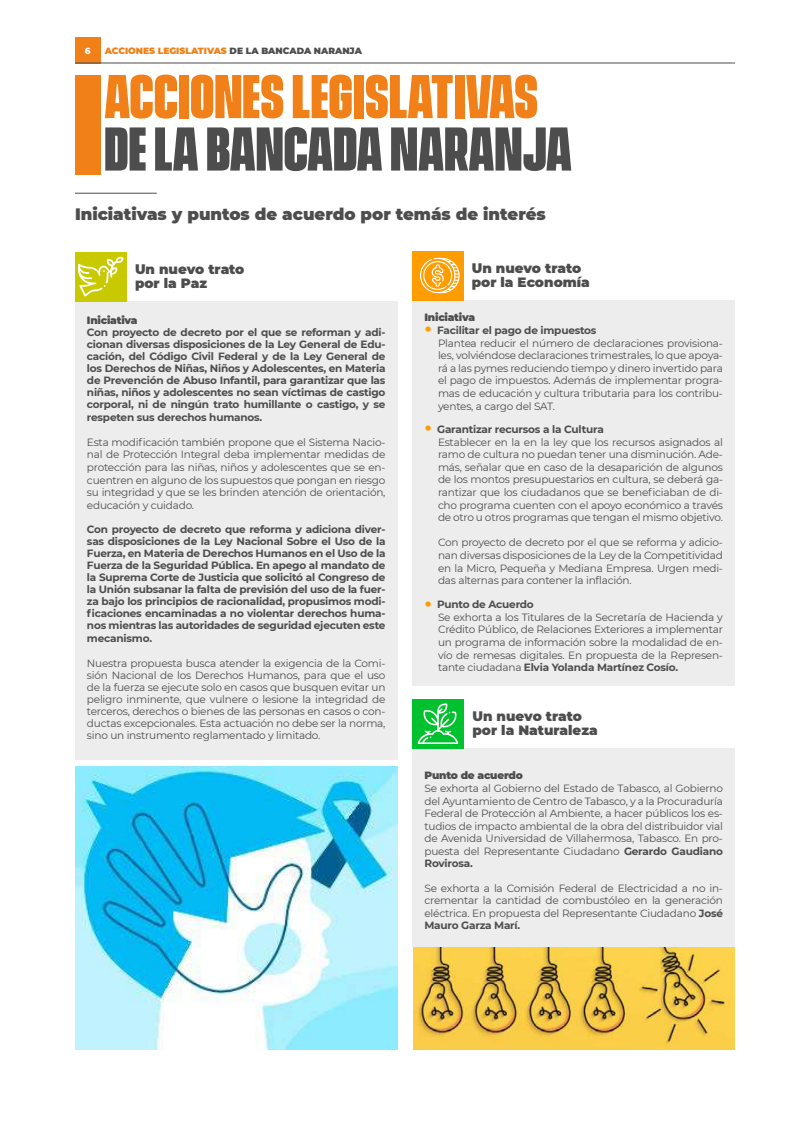
<style>
.page{position:relative;width:810px;height:1125px;background:#fff}
.page>*{position:absolute;margin:0;border:0;box-sizing:border-box;transform-origin:0 0}
.t1{font:700 56.25px "Vanguard CF Extra";color:#f08017}
.t2{font:700 56.25px "Vanguard CF Extra";color:#4d4d4d}
.t3{font:900 16.5px "Montserrat";color:#4d4d4d}
.t4{font:900 13.5px/14.2px "Montserrat";color:#4d4d4d}
.t5{font:10.5px/12.6px "Montserrat";letter-spacing:-.02em;color:#4d4d4d;text-align:justify}
.t6{font:700 10.5px/12.1px "Montserrat";letter-spacing:-.02em;color:#4d4d4d;text-align:justify}
.t7{font:900 10.5px "Montserrat";letter-spacing:-.02em;color:#4d4d4d}
.t8{font:900 9px "Montserrat";color:#f08017}
.t9{font:800 9px "Montserrat";color:#fff}
.s1{color:#4d4d4d}
.s2{font-weight:700;font-size:21px;color:#ff9c00}
.s3{font-weight:700}
</style>
<div class="page">
<div style="left:75px;top:37px;width:25px;height:26px;background:#f08017"></div>
<hr style="left:75px;top:63px;width:660px;height:1px;background:#4d4d4d">
<hr style="left:75px;top:193px;width:82px;height:1px;background:#4d4d4d">
<div style="left:75px;top:75px;width:25px;height:100px;background:#f08017"></div>
<div style="left:412px;top:300px;width:323px;height:386px;background:#ededed"></div>
<div style="left:412px;top:748px;width:323px;height:199px;background:#ededed"></div>
<div style="left:75px;top:301px;width:323px;height:458px;background:#ededed"></div>
<div style="left:75px;top:252px;width:51px;height:49px;background:#c9c900"></div>
<svg style="left:78px;top:256px;width:46px;height:41px"></svg>
<div style="left:412px;top:251px;width:52px;height:49px;background:#ff9c00"></div>
<svg style="left:420px;top:258px;width:40px;height:36px"></svg>
<div style="left:412px;top:699px;width:52px;height:49px;background:#00c22e"></div>
<svg style="left:418px;top:703px;width:40px;height:41px"></svg>
<img style="left:414px;top:947px;width:321px;height:103px">
<img style="left:75px;top:766px;width:323px;height:284px">
<p class="t9" style="left:85px;top:44px;width:7px">6</p>
<p class="t8" style="left:105px;top:44px;width:259px">ACCIONES LEGISLATIVAS <span class="s1">DE LA BANCADA NARANJA</span></p>
<h1 class="t1" style="left:104px;top:64px;width:435px">ACCIONES LEGISLATIVAS</h1>
<h1 class="t2" style="left:104px;top:116px;width:469px">DE LA BANCADA NARANJA</h1>
<h2 class="t3" style="left:75px;top:202px;width:472px">Iniciativas y puntos de acuerdo por temás de interés</h2>
<p class="t4" style="left:135px;top:261px;width:111px">Un nuevo trato por la Paz</p>
<p class="t4" style="left:472px;top:260px;width:120px">Un nuevo trato por la Economía</p>
<p class="t7" style="left:87px;top:312px;width:52px">Iniciativa</p>
<p class="t6" style="left:87px;top:326px;width:300px">Con proyecto de decreto por el que se reforman y adi&shy;cionan diversas disposiciones de la Ley General de Edu&shy;cación, del Código Civil Federal y de la Ley General de los Derechos de Niñas, Niños y Adolescentes, en Materia de Prevención de Abuso Infantil, para garantizar que las niñas, niños y adolescentes no sean víctimas de castigo corporal, ni de ningún trato humillante o castigo, y se respeten sus derechos humanos.</p>
<p class="t5" style="left:87px;top:435px;width:300px">Esta modificación también propone que el Sistema Nacio&shy;nal de Protección Integral deba implementar medidas de protección para las niñas, niños y adolescentes que se en&shy;cuentren en alguno de los supuestos que pongan en riesgo su integridad y que se les brinden atención de orientación, educación y cuidado.</p>
<p class="t6" style="left:87px;top:523px;width:300px">Con proyecto de decreto que reforma y adiciona diver&shy;sas disposiciones de la Ley Nacional Sobre el Uso de la Fuerza, en Materia de Derechos Humanos en el Uso de la Fuerza de la Seguridad Pública. En apego al mandato de la Suprema Corte de Justicia que solicitó al Congreso de la Unión subsanar la falta de previsión del uso de la fuer&shy;za bajo los principios de racionalidad, propusimos modi&shy;ficaciones encaminadas a no violentar derechos huma&shy;nos mientras las autoridades de seguridad ejecuten este mecanismo.</p>
<p class="t5" style="left:87px;top:656px;width:300px;line-height:12px">Nuestra propuesta busca atender la exigencia de la Comi&shy;sión Nacional de los Derechos Humanos, para que el uso de la fuerza se ejecute solo en casos que busquen evitar un peligro inminente, que vulnere o lesione la integridad de terceros, derechos o bienes de las personas en casos o con&shy;ductas excepcionales. Esta actuación no debe ser la norma, sino un instrumento reglamentado y limitado.</p>
<p class="t7" style="left:424px;top:310px;width:52px">Iniciativa</p>
<p class="t5" style="left:438px;top:324px;width:287px;text-align:left;text-indent:-14px"><span class="s2">•</span> <span class="s3">Facilitar el pago de impuestos<br></span>Plantea reducir el número de declaraciones provisiona&shy;les, volviéndose declaraciones trimestrales, lo que apoya&shy;rá a las pymes reduciendo tiempo y dinero invertido para el pago de impuestos. Además de implementar progra&shy;mas de educación y cultura tributaria para los contribu&shy;yentes, a cargo del SAT.</p>
<p class="t5" style="left:438px;top:423px;width:287px;text-align:left;text-indent:-14px"><span class="s2">•</span> <span class="s3">Garantizar recursos a la Cultura<br></span>Establecer en la en la ley que los recursos asignados al ramo de cultura no puedan tener una disminución. Ade&shy;más, señalar que en caso de la desaparición de algunos de los montos presupuestarios en cultura, se deberá ga&shy;rantizar que los ciudadanos que se beneficiaban de di&shy;cho programa cuenten con el apoyo económico a través de otro u otros programas que tengan el mismo objetivo.</p>
<p class="t5" style="left:438px;top:536px;width:287px">Con proyecto de decreto por el que se reforma y adicio&shy;nan diversas disposiciones de la Ley de la Competitividad en la Micro, Pequeña y Mediana Empresa. Urgen medi&shy;das alternas para contener la inflación.</p>
<p class="t5" style="left:438px;top:598px;width:287px;text-align:left;text-indent:-14px"><span class="s2">•</span> <span class="s3">Punto de Acuerdo<br></span>Se exhorta a los Titulares de la Secretaría de Hacienda y Crédito Público, de Relaciones Exteriores a implementar un programa de información sobre la modalidad de en&shy;vío de remesas digitales. En propuesta de la Represen&shy;tante ciudadana <span class="s3">Elvia Yolanda Martínez Cosío.</span></p>
<p class="t4" style="left:472px;top:708px;width:127px">Un nuevo trato por la Naturaleza</p>
<p class="t7" style="left:424px;top:768px;width:100px">Punto de acuerdo</p>
<p class="t5" style="left:424px;top:782px;width:300px">Se exhorta al Gobierno del Estado de Tabasco, al Gobierno del Ayuntamiento de Centro de Tabasco, y a la Procuraduría Federal de Protección al Ambiente, a hacer públicos los es&shy;tudios de impacto ambiental de la obra del distribuidor vial de Avenida Universidad de Villahermosa, Tabasco. En pro&shy;puesta del Representante Ciudadano <span class="s3">Gerardo Gaudiano Rovirosa.</span></p>
<p class="t5" style="left:424px;top:881px;width:300px;line-height:12.4px">Se exhorta a la Comisión Federal de Electricidad a no in&shy;crementar la cantidad de combustóleo en la generación eléctrica. En propuesta del Representante Ciudadano <span class="s3">José Mauro Garza Marí.</span></p>
</div>
